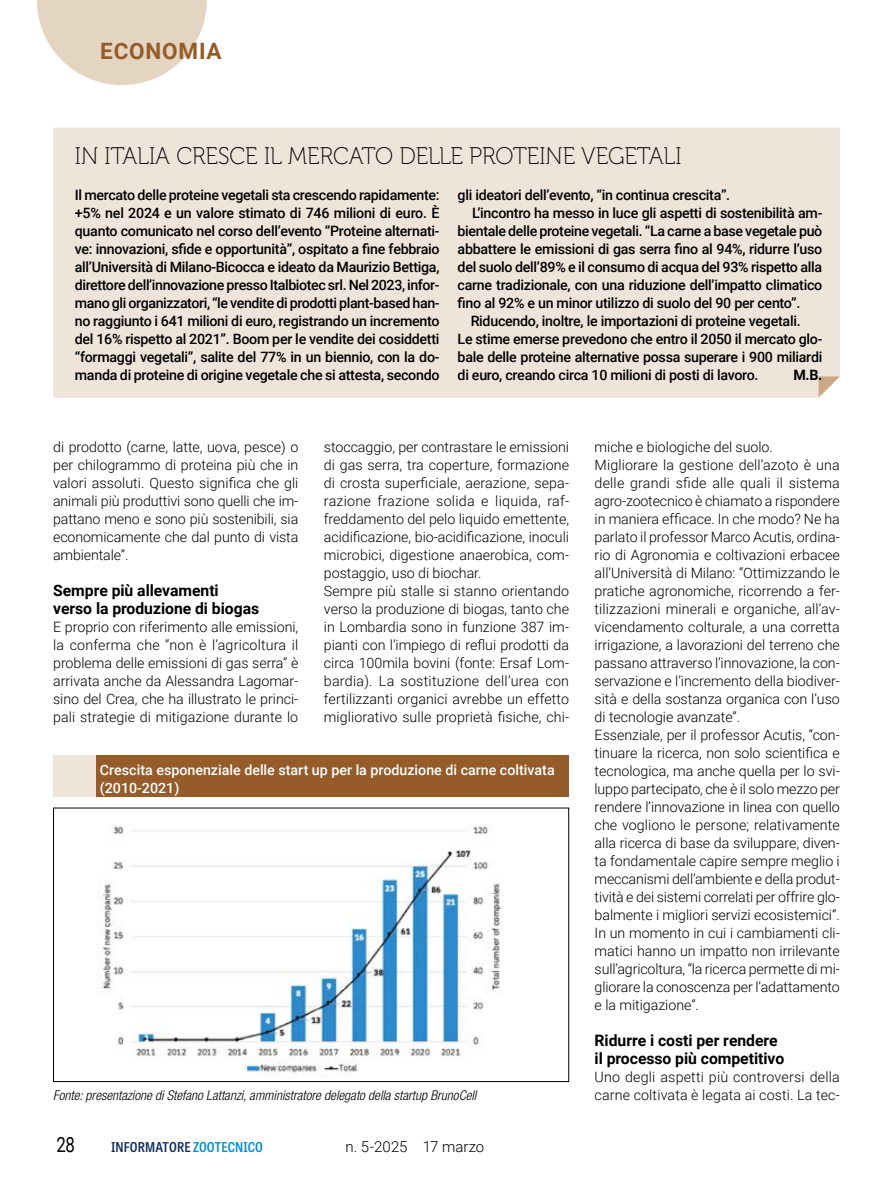
<style>
.page{position:relative;width:893px;height:1191px;background:#fff}
.page>*{position:absolute;margin:0;border:0;box-sizing:border-box;transform-origin:0 0}
.iz20_BOX_titolo_16su16_museo{font:24px "Museo 100";color:#000;scale:.95 1}
.t1{font:700 22.5px "Roboto";letter-spacing:.035em;color:#955c29}
.t2{font:21px "Roboto";color:#000;scale:.8 1}
.iz20_titoletto_infratesto{font:700 15.75px "Roboto";letter-spacing:-.005em;color:#000}
.t3{font:300 15px "Roboto";color:#000}
.iz20_testo{font:300 14.25px/18px "Roboto";letter-spacing:-.005em;color:#000;text-align:justify}
.iz20_BOX_testo{font:500 14.25px/18px "Roboto";letter-spacing:-.02em;color:#000;text-align:justify}
.IZ20_testatina_figura{font:500 14.25px/18px "Roboto";color:#fff}
.iz20_BOX_testo-2{font:700 14.25px "Roboto";color:#000}
.iz20_nota_figure{font:italic 300 condensed 13.5px "Helvetica Neue LT Std";color:#000}
.t4{font:600 semi-condensed 13.5px "Tablet Gothic";letter-spacing:.01em;color:#122e5c}
.s1{color:#008fcf}
</style>
<div class="page">
<svg style="left:37px;top:0;width:170px;height:85px"></svg>
<div style="left:53px;top:128px;width:787px;height:270px;background:#efe4da"></div>
<svg style="left:819px;top:376px;width:21px;height:22px"></svg>
<img style="left:98px;top:826px;width:405px;height:250px">
<div style="left:53px;top:807px;width:516px;height:275px;border:1px solid #000"></div>
<div style="left:96px;top:755px;width:473px;height:42px;background:#955c29"></div>
<div style="left:53px;top:755px;width:43px;height:42px;background:#efe4da"></div>
<h2 class="t1" style="left:100px;top:35px;width:123px">ECONOMIA</h2>
<p class="iz20_BOX_titolo_16su16_museo" style="left:75px;top:143px;width:640px">IN ITALIA CRESCE IL MERCATO DELLE PROTEINE VEGETALI</p>
<p class="iz20_BOX_testo" style="left:75px;top:185px;width:366px">Il mercato delle proteine vegetali sta crescendo rapidamente: +5% nel 2024 e un valore stimato di 746 milioni di euro. È quanto comunicato nel corso dell’evento “Proteine alternati&shy;ve: innovazioni, sfide e opportunità”, ospitato a fine febbraio all’Università di Milano-Bicocca e ideato da Maurizio Bettiga, direttore dell’innovazione presso Italbiotec srl. Nel 2023, infor&shy;mano gli organizzatori, “le vendite di prodotti plant-based han&shy;no raggiunto i 641 milioni di euro, registrando un incremento del 16% rispetto al 2021”. Boom per le vendite dei cosiddetti “formaggi vegetali”, salite del 77% in un biennio, con la do&shy;manda di proteine di origine vegetale che si attesta, secondo</p>
<p class="iz20_BOX_testo" style="left:458px;top:185px;width:274px">gli ideatori dell’evento, “in continua crescita”.</p>
<p class="iz20_BOX_testo" style="left:458px;top:203px;width:366px;text-indent:14px">L’incontro ha messo in luce gli aspetti di sostenibilità am&shy;bientale delle proteine vegetali. “La carne a base vegetale può abbattere le emissioni di gas serra fino al 94%, ridurre l’uso del suolo dell’89% e il consumo di acqua del 93% rispetto alla carne tradizionale, con una riduzione dell’impatto climatico fino al 92% e un minor utilizzo di suolo del 90 per cento”.</p>
<p class="iz20_BOX_testo" style="left:471px;top:311px;width:331px">Riducendo, inoltre, le importazioni di proteine vegetali.</p>
<p class="iz20_BOX_testo" style="left:458px;top:329px;width:366px">Le stime emerse prevedono che entro il 2050 il mercato glo&shy;bale delle proteine alternative possa superare i 900 miliardi di euro, creando circa 10 milioni di posti di lavoro.</p>
<p class="iz20_BOX_testo-2" style="left:793px;top:365px;width:31px">M.B.</p>
<p class="iz20_testo" style="left:53px;top:437px;width:247px">di prodotto (carne, latte, uova, pesce) o per chilogrammo di proteina più che in valori assoluti. Questo significa che gli animali più produttivi sono quelli che im&shy;pattano meno e sono più sostenibili, sia economicamente che dal punto di vista ambientale”.</p>
<p class="iz20_titoletto_infratesto" style="left:53px;top:579px;width:167px">Sempre più allevamenti</p>
<p class="iz20_titoletto_infratesto" style="left:53px;top:597px;width:208px">verso la produzione di biogas</p>
<p class="iz20_testo" style="left:53px;top:617px;width:247px">E proprio con riferimento alle emissioni, la conferma che “non è l’agricoltura il problema delle emissioni di gas serra” è arrivata anche da Alessandra Lagomar&shy;sino del Crea, che ha illustrato le princi&shy;pali strategie di mitigazione durante lo</p>
<p class="iz20_testo" style="left:324px;top:437px;width:247px">stoccaggio, per contrastare le emissioni di gas serra, tra coperture, formazione di crosta superficiale, aerazione, sepa&shy;razione frazione solida e liquida, raf&shy;freddamento del pelo liquido emettente, acidificazione, bio-acidificazione, inoculi microbici, digestione anaerobica, com&shy;postaggio, uso di biochar.</p>
<p class="iz20_testo" style="left:324px;top:581px;width:247px">Sempre più stalle si stanno orientando verso la produzione di biogas, tanto che in Lombardia sono in funzione 387 im&shy;pianti con l’impiego di reflui prodotti da circa 100mila bovini (fonte: Ersaf Lom&shy;bardia). La sostituzione dell’urea con fertilizzanti organici avrebbe un effetto migliorativo sulle proprietà fisiche, chi-</p>
<p class="IZ20_testatina_figura" style="left:100px;top:760px;width:456px">Crescita esponenziale delle start up per la produzione di carne coltivata (2010-2021)</p>
<p class="iz20_nota_figure" style="left:53px;top:1087px;width:425px">Fonte: presentazione di Stefano Lattanzi, amministratore delegato della startup BrunoCell</p>
<h3 class="t2" style="left:56px;top:1129px;width:25px">28</h3>
<p class="t4" style="left:111px;top:1137px;width:153px">INFORMATORE <span class="s1">ZOOTECNICO</span></p>
<p class="t3" style="left:345px;top:1135px;width:140px">n. 5-2025 17 marzo</p>
<p class="iz20_testo" style="left:595px;top:437px;width:180px">miche e biologiche del suolo.</p>
<p class="iz20_testo" style="left:595px;top:455px;width:247px">Migliorare la gestione dell’azoto è una delle grandi sfide alle quali il sistema agro-zootecnico è chiamato a rispondere in maniera efficace. In che modo? Ne ha parlato il professor Marco Acutis, ordina&shy;rio di Agronomia e coltivazioni erbacee all’Università di Milano: “Ottimizzando le pratiche agronomiche, ricorrendo a fer&shy;tilizzazioni minerali e organiche, all’av&shy;vicendamento colturale, a una corretta irrigazione, a lavorazioni del terreno che passano attraverso l’innovazione, la con&shy;servazione e l’incremento della biodiver&shy;sità e della sostanza organica con l’uso di tecnologie avanzate”.</p>
<p class="iz20_testo" style="left:595px;top:725px;width:247px">Essenziale, per il professor Acutis, “con&shy;tinuare la ricerca, non solo scientifica e tecnologica, ma anche quella per lo svi&shy;luppo partecipato, che è il solo mezzo per rendere l’innovazione in linea con quello che vogliono le persone; relativamente alla ricerca di base da sviluppare, diven&shy;ta fondamentale capire sempre meglio i meccanismi dell’ambiente e della produt&shy;tività e dei sistemi correlati per offrire glo&shy;balmente i migliori servizi ecosistemici”.<br>In un momento in cui i cambiamenti cli&shy;matici hanno un impatto non irrilevante sull’agricoltura, “la ricerca permette di mi&shy;gliorare la conoscenza per l’adattamento e la mitigazione”.</p>
<p class="iz20_titoletto_infratesto" style="left:595px;top:1029px;width:185px">Ridurre i costi per rendere</p>
<p class="iz20_titoletto_infratesto" style="left:595px;top:1047px;width:191px">il processo più competitivo</p>
<p class="iz20_testo" style="left:595px;top:1067px;width:247px">Uno degli aspetti più controversi della carne coltivata è legata ai costi. La tec-</p>
</div>
